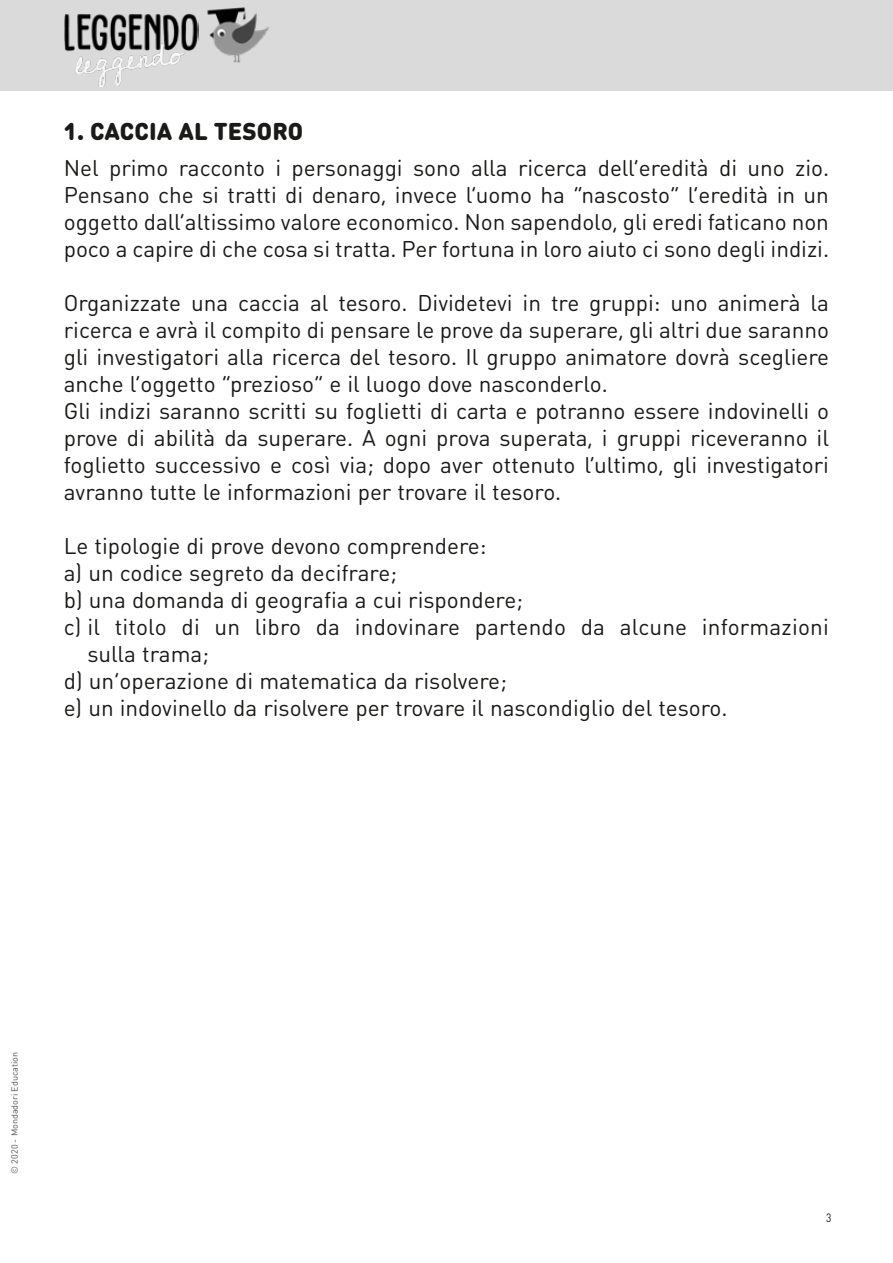
<style>
.page{position:relative;width:893px;height:1263px;background:#fff}
.page>*{position:absolute;margin:0;border:0;box-sizing:border-box;transform-origin:0 0}
.t1{font:900 24px "DIN Round Pro";letter-spacing:.005em;color:#1a1a18}
.t2{font:22.5px/27px "DIN Round Pro";color:#1a1a18;text-align:justify}
.t3{font:12px "DIN Round Pro";color:#1a1a18;scale:.85 1}
.t4{font:9px "DIN Round Pro";color:#565656}
</style>
<div class="page">
<div style="left:0;top:0;width:893px;height:91px;background:#dadada"></div>
<img style="left:207px;top:7px;width:62px;height:56px">
<img style="left:64px;top:13px;width:134px;height:74px">
<p class="t1" style="left:64px;top:113px;width:241px">1. CACCIA AL TESORO</p>
<p class="t2" style="left:64px;top:153px;width:767px">Nel primo racconto i personaggi sono alla ricerca dell’eredità di uno zio.<br>Pensano che si tratti di denaro, invece l’uomo ha “nascosto” l’eredità in un oggetto dall’altissimo valore economico. Non sapendolo, gli eredi faticano non poco a capire di che cosa si tratta. Per fortuna in loro aiuto ci sono degli indizi.</p>
<p class="t2" style="left:64px;top:288px;width:767px;text-align:left">Organizzate una caccia al tesoro. Dividetevi in tre gruppi: uno animerà la ricerca e avrà il compito di pensare le prove da superare, gli altri due saranno gli investigatori alla ricerca del tesoro. Il gruppo animatore dovrà scegliere anche l’oggetto “prezioso” e il luogo dove nasconderlo.<br>Gli indizi saranno scritti su foglietti di carta e potranno essere indovinelli o prove di abilità da superare. A ogni prova superata, i gruppi riceveranno il foglietto successivo e così via; dopo aver ottenuto l’ultimo, gli investigatori avranno tutte le informazioni per trovare il tesoro.</p>
<p class="t2" style="left:64px;top:531px;width:424px">Le tipologie di prove devono comprendere:</p>
<p class="t2" style="left:64px;top:558px;width:335px">a) un codice segreto da decifrare;</p>
<p class="t2" style="left:64px;top:585px;width:461px">b) una domanda di geografia a cui rispondere;</p>
<p class="t2" style="left:64px;top:612px;width:767px">c) il titolo di un libro da indovinare partendo da alcune informazioni</p>
<p class="t2" style="left:87px;top:639px;width:123px">sulla trama;</p>
<p class="t2" style="left:64px;top:666px;width:444px">d) un’operazione di matematica da risolvere;</p>
<p class="t2" style="left:64px;top:693px;width:665px">e) un indovinello da risolvere per trovare il nascondiglio del tesoro.</p>
<p class="t4" style="left:8px;top:1174px;width:123px;rotate:-90deg">© 2020 - Mondadori Education</p>
<p class="t3" style="left:826px;top:1210px;width:8px">3</p>
</div>
